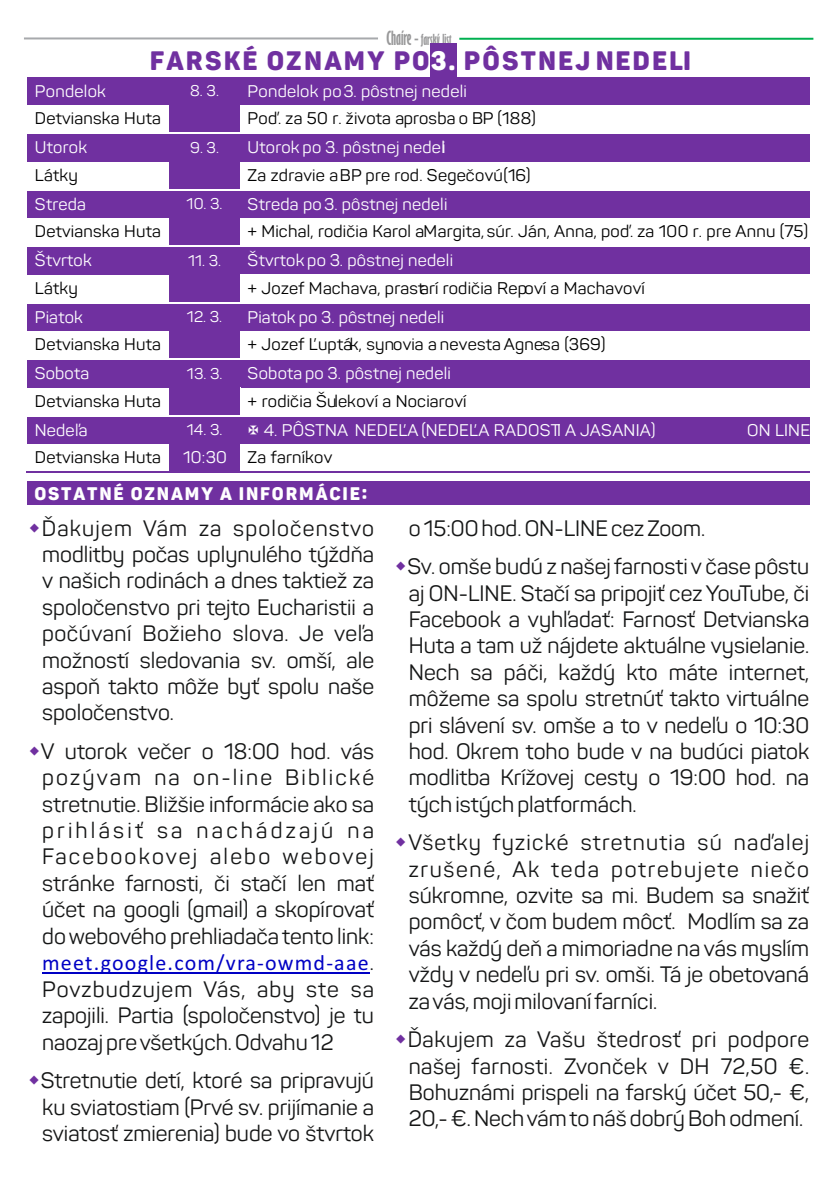
<style>
.page{position:relative;width:840px;height:1191px;background:#fff}
.page>*{position:absolute;margin:0;border:0;box-sizing:border-box;transform-origin:0 0}
.t1{font:900 26.4px "Panton Narrow Demo";letter-spacing:.08em;color:#7030a0}
.t2{font:22px/26.4px "Sahar";color:#151616;text-align:justify}
.t3{font:22px "Calibri";letter-spacing:.055em;color:#0000c4}
.t4{font:900 18px "Panton Narrow Demo";letter-spacing:.1em;color:#fff}
.t5{font:16.6px "Sahar";letter-spacing:.015em;color:#000}
.t6{font:16.6px "Sahar";letter-spacing:.015em;color:#fff}
.t7{font:15.4px "Sahar";letter-spacing:.015em;color:#fff}
.t8{font:700 extra-condensed 14px "Gill Sans";color:#989899}
.s1{font-size:18px}
.s2{color:#fff}
.s3{font-family:"Sahar";color:#151616}
</style>
<div class="page">
<hr style="left:459px;top:38px;width:353px;height:2px;background:#00b050">
<hr style="left:24px;top:37px;width:354px;height:2px;background:#a7a9ac">
<hr style="left:42px;top:972px;width:328px;height:1px;background:#0000c4">
<div style="left:430px;top:44px;width:27px;height:33px;background:#7030a0"></div>
<div style="left:27px;top:77px;width:142px;height:28px;background:#7030a0"></div>
<div style="left:169px;top:77px;width:71px;height:28px;background:#7030a0"></div>
<div style="left:240px;top:77px;width:568px;height:28px;background:#7030a0"></div>
<div style="left:169px;top:105px;width:71px;height:27px;background:#7030a0"></div>
<div style="left:27px;top:134px;width:142px;height:27px;background:#7030a0"></div>
<div style="left:169px;top:134px;width:71px;height:27px;background:#7030a0"></div>
<div style="left:240px;top:134px;width:568px;height:27px;background:#7030a0"></div>
<div style="left:169px;top:161px;width:71px;height:28px;background:#7030a0"></div>
<div style="left:27px;top:190px;width:142px;height:28px;background:#7030a0"></div>
<div style="left:169px;top:190px;width:71px;height:28px;background:#7030a0"></div>
<div style="left:240px;top:190px;width:568px;height:28px;background:#7030a0"></div>
<div style="left:169px;top:218px;width:71px;height:27px;background:#7030a0"></div>
<div style="left:27px;top:247px;width:142px;height:27px;background:#7030a0"></div>
<div style="left:169px;top:247px;width:71px;height:27px;background:#7030a0"></div>
<div style="left:240px;top:247px;width:568px;height:27px;background:#7030a0"></div>
<div style="left:169px;top:274px;width:71px;height:28px;background:#7030a0"></div>
<div style="left:27px;top:303px;width:142px;height:28px;background:#7030a0"></div>
<div style="left:169px;top:303px;width:71px;height:28px;background:#7030a0"></div>
<div style="left:240px;top:303px;width:568px;height:28px;background:#7030a0"></div>
<div style="left:169px;top:331px;width:71px;height:27px;background:#7030a0"></div>
<div style="left:27px;top:360px;width:142px;height:27px;background:#7030a0"></div>
<div style="left:169px;top:360px;width:71px;height:27px;background:#7030a0"></div>
<div style="left:240px;top:360px;width:568px;height:27px;background:#7030a0"></div>
<div style="left:169px;top:387px;width:70px;height:28px;background:#7030a0"></div>
<div style="left:27px;top:416px;width:142px;height:28px;background:#7030a0"></div>
<div style="left:169px;top:416px;width:71px;height:28px;background:#7030a0"></div>
<div style="left:240px;top:416px;width:568px;height:28px;background:#7030a0"></div>
<svg style="left:239px;top:387px;width:1px;height:28px"></svg>
<div style="left:169px;top:444px;width:71px;height:27px;background:#7030a0"></div>
<hr style="left:26px;top:471px;width:143px;height:2px;background:#7030a0">
<hr style="left:169px;top:471px;width:71px;height:2px;background:#7030a0">
<hr style="left:240px;top:471px;width:568px;height:2px;background:#7030a0">
<div style="left:34px;top:482px;width:774px;height:23px;background:#7030a0"></div>
<p class="t8" style="left:386px;top:34px;width:67px"><span class="s1">Chaíre -</span> farský list</p>
<p class="t1" style="left:150px;top:46px;width:542px">FARSKÉ OZNAMY PO<span class="s2">3.</span> PÔSTNEJ NEDELI</p>
<p class="t6" style="left:35px;top:84px;width:72px">Pondelok</p>
<p class="t7" style="left:190px;top:85px;width:30px">8. 3.</p>
<p class="t6" style="left:247px;top:84px;width:220px">Pondelok po3. pôstnej nedeli</p>
<p class="t5" style="left:35px;top:112px;width:127px">Detvianska Huta</p>
<p class="t5" style="left:247px;top:112px;width:290px">Poď. za 50 r. života aprosba o BP (188)</p>
<p class="t6" style="left:35px;top:141px;width:54px">Utorok</p>
<p class="t7" style="left:190px;top:141px;width:30px">9. 3.</p>
<p class="t6" style="left:247px;top:141px;width:199px">Utorok po 3. pôstnej nedeli</p>
<p class="t5" style="left:35px;top:169px;width:44px">Látky</p>
<p class="t5" style="left:247px;top:169px;width:284px">Za zdravie aBP pre rod. Segečovú(16)</p>
<p class="t6" style="left:35px;top:198px;width:53px">Streda</p>
<p class="t7" style="left:186px;top:198px;width:37px">10. 3.</p>
<p class="t6" style="left:247px;top:198px;width:201px">Streda po3. pôstnej nedeli</p>
<p class="t5" style="left:35px;top:225px;width:127px">Detvianska Huta</p>
<p class="t5" style="left:247px;top:225px;width:562px">+ Michal, rodičia Karol aMargita, súr. Ján, Anna, poď. za 100 r. pre Annu (75)</p>
<p class="t6" style="left:35px;top:254px;width:58px">Štvrtok</p>
<p class="t7" style="left:188px;top:254px;width:35px">11. 3.</p>
<p class="t6" style="left:247px;top:254px;width:207px">Štvrtok po 3. pôstnej nedeli</p>
<p class="t5" style="left:35px;top:281px;width:44px">Látky</p>
<p class="t5" style="left:247px;top:281px;width:398px">+ Jozef Machava, prastarí rodičia Repoví a Machavoví</p>
<p class="t6" style="left:35px;top:310px;width:49px">Piatok</p>
<p class="t7" style="left:187px;top:311px;width:37px">12. 3.</p>
<p class="t6" style="left:247px;top:310px;width:198px">Piatok po 3. pôstnej nedeli</p>
<p class="t5" style="left:35px;top:338px;width:127px">Detvianska Huta</p>
<p class="t5" style="left:247px;top:338px;width:359px">+ Jozef Ľupták, synovia a nevestaAgnesa (369)</p>
<p class="t6" style="left:35px;top:367px;width:56px">Sobota</p>
<p class="t7" style="left:187px;top:367px;width:37px">13. 3.</p>
<p class="t6" style="left:247px;top:367px;width:205px">Sobota po 3. pôstnej nedeli</p>
<p class="t5" style="left:35px;top:394px;width:127px">Detvianska Huta</p>
<p class="t5" style="left:247px;top:394px;width:220px">+ rodičia Šulekoví a Nociaroví</p>
<p class="t6" style="left:35px;top:423px;width:54px">Nedeľa</p>
<p class="t7" style="left:186px;top:424px;width:37px">14. 3.</p>
<p class="t6" style="left:264px;top:423px;width:393px">4. PÔSTNA NEDEĽA (NEDEĽA RADOSTI A JASANIA)</p>
<p class="t6" style="left:746px;top:423px;width:65px">ON LINE</p>
<p class="t5" style="left:35px;top:451px;width:127px">Detvianska Huta</p>
<p class="t5" style="left:183px;top:451px;width:151px"><span class="s2">10:30</span> Za farníkov</p>
<p class="t4" style="left:34px;top:483px;width:334px">OSTATNÉ OZNAMY A INFORMÁCIE:</p>
<p class="t2" style="left:42px;top:517px;width:333px">Ďakujem Vám za spoločenstvo modlitby počas uplynulého týždňa v našich rodinách a dnes taktiež za spoločenstvo pri tejto Eucharistii a počúvaní Božieho slova. Je veľa možností sledovania sv. omší, ale aspoň takto môže byť spolu naše spoločenstvo.</p>
<p class="t2" style="left:41px;top:740px;width:334px">V utorok večer o 18:00 hod. vás pozývam na on-line Biblické stretnutie. Bližšie informácie ako sa prihlásiť sa nachádzajú na Facebookovej alebo webovej stránke farnosti, či stačí len mať účet na googli (gmail) a skopírovať do webového prehliadača tento link:</p>
<p class="t3" style="left:42px;top:954px;width:333px">meet.google.com/vra-owmd-aae<span class="s3">.</span></p>
<p class="t2" style="left:42px;top:978px;width:333px">Povzbudzujem Vás, aby ste sa zapojili. Partia (spoločenstvo) je tu naozaj pre všetkých. Odvahu 12</p>
<p class="t2" style="left:41px;top:1069px;width:334px">Stretnutie detí, ktoré sa pripravujú ku sviatostiam (Prvé sv. prijímanie a sviatosť zmierenia) bude vo štvrtok</p>
<p class="t2" style="left:408px;top:517px;width:298px">o 15:00 hod. ON-LINE cez Zoom.</p>
<p class="t2" style="left:407px;top:555px;width:403px">Sv. omše budú z našej farnosti v čase pôstu aj ON-LINE. Stačí sa pripojiť cez YouTube, či Facebook a vyhľadať: Farnosť Detvianska Huta a tam už nájdete aktuálne vysielanie.<br>Nech sa páči, každý kto máte internet, môžeme sa spolu stretnúť takto virtuálne pri slávení sv. omše a to v nedeľu o 10:30 hod. Okrem toho bude v na budúci piatok modlitba Krížovej cesty o 19:00 hod. na tých istých platformách.</p>
<p class="t2" style="left:408px;top:831px;width:402px">Všetky fyzické stretnutia sú naďalej zrušené, Ak teda potrebujete niečo súkromne, ozvite sa mi. Budem sa snažiť pomôcť, v čom budem môcť. Modlím sa za vás každý deň a mimoriadne na vás myslím vždy v nedeľu pri sv. omši. Tá je obetovaná za vás, moji milovaní farníci.</p>
<p class="t2" style="left:407px;top:1028px;width:402px">Ďakujem za Vašu štedrosť pri podpore našej farnosti. Zvonček v DH 72,50 €.<br>Bohuznámi prispeli na farský účet 50,- €, 20,- €. Nech vám to náš dobrý Boh odmení.</p>
</div>
